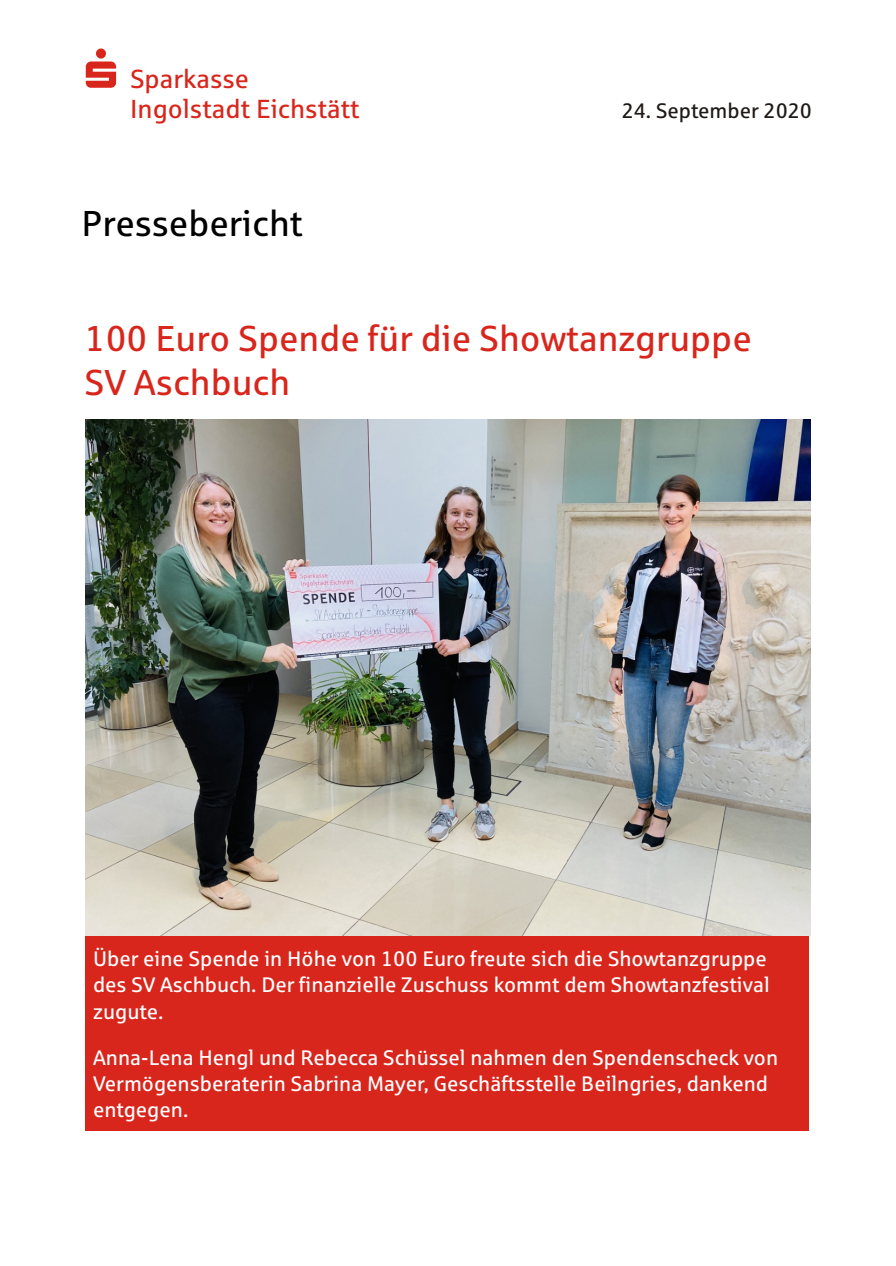
<style>
.page{position:relative;width:896px;height:1266px;background:#fff}
.page>*{position:absolute;margin:0;border:0;box-sizing:border-box;transform-origin:0 0}
.t1{font:36px/44.4px "Sparkasse Rg";color:#d9261c}
.t2{font:36px "Sparkasse Rg";color:#000}
.t3{font:26.1px "Sparkasse Rg";color:#d9261c}
.t4{font:21px/26.2px "Sparkasse Rg";color:#fff}
.t5{font:21px "Sparkasse Rg";color:#1f1a17}
</style>
<div class="page">
<svg style="left:86px;top:49px;width:30px;height:39px"></svg>
<div style="left:86px;top:932px;width:723px;height:199px;background:#d9261c"></div>
<img style="left:86px;top:420px;width:724px;height:515px">
<p class="t3" style="left:130px;top:68px;width:120px">Sparkasse</p>
<p class="t3" style="left:130px;top:99px;width:231px">Ingolstadt Eichstätt</p>
<h1 class="t2" style="left:81px;top:209px;width:223px">Pressebericht</h1>
<p class="t5" style="left:621px;top:103px;width:192px">24. September 2020</p>
<h1 class="t1" style="left:85px;top:319px;width:668px">100 Euro Spende für die Showtanzgruppe<br>SV Aschbuch</h1>
<p class="t4" style="left:93px;top:947px;width:678px">Über eine Spende in Höhe von 100 Euro freute sich die Showtanzgruppe des SV Aschbuch. Der finanzielle Zuschuss kommt dem Showtanzfestival zugute.</p>
<p class="t4" style="left:93px;top:1046px;width:686px">Anna-Lena Hengl und Rebecca Schüssel nahmen den Spendenscheck von<br>Vermögensberaterin Sabrina Mayer, Geschäftsstelle Beilngries, dankend entgegen.</p>
</div>
